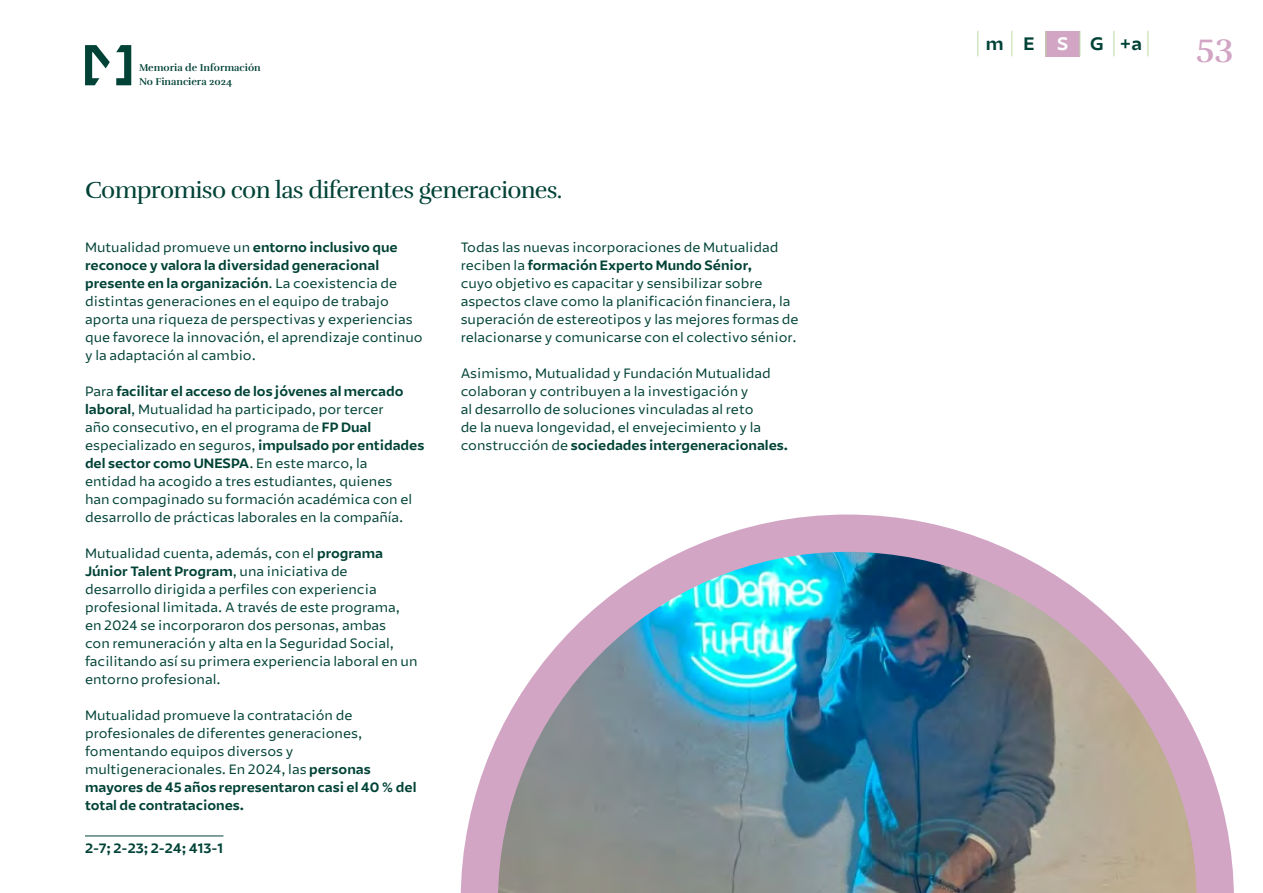
<style>
.page{position:relative;width:1263px;height:893px;background:#fff}
.page>*{position:absolute;margin:0;border:0;box-sizing:border-box;transform-origin:0 0}
.t1{font:700 33.45px "Rufina";color:#d2a5c5}
.t2{font:24px "Rufina";letter-spacing:-.03em;color:#004236}
.t3{font:700 18px "Mutualidad";color:#004236}
.t4{font:13.5px/18px "Mutualidad";color:#004236}
.t5{font:700 13.5px "Mutualidad";color:#004236}
.t6{font:700 10.2px/14.1px "Rufina";color:#004236}
.s1{font-weight:700}
.s2{color:#fff}
</style>
<div class="page">
<svg style="left:116px;top:45px;width:15px;height:40px"></svg>
<svg style="left:85px;top:45px;width:25px;height:40px"></svg>
<div style="left:1046px;top:31px;width:34px;height:25px;background:#d2a5c5"></div>
<svg style="left:977px;top:31px;width:1px;height:25px"></svg>
<svg style="left:1011px;top:31px;width:1px;height:25px"></svg>
<svg style="left:1046px;top:31px;width:1px;height:25px"></svg>
<svg style="left:1080px;top:31px;width:1px;height:25px"></svg>
<svg style="left:1114px;top:31px;width:1px;height:25px"></svg>
<svg style="left:1148px;top:31px;width:1px;height:25px"></svg>
<img style="left:460px;top:514px;width:774px;height:379px">
<hr style="left:85px;top:836px;width:138px;height:1px;background:#004236">
<p class="t6" style="left:139px;top:61px;width:123px">Memoria de Información<br>No Financiera 2024</p>
<p class="t2" style="left:85px;top:175px;width:479px">Compromiso con las diferentes generaciones.</p>
<p class="t4" style="left:85px;top:238px;width:339px">Mutualidad promueve un <span class="s1">entorno inclusivo que reconoce y valora la diversidad generacional presente en la organización</span>. La coexistencia de distintas generaciones en el equipo de trabajo aporta una riqueza de perspectivas y experiencias que favorece la innovación, el aprendizaje continuo y la adaptación al cambio.</p>
<p class="t4" style="left:85px;top:382px;width:341px">Para <span class="s1">facilitar el acceso de los jóvenes al mercado laboral</span>, Mutualidad ha participado, por tercer<br>año consecutivo, en el programa de <span class="s1">FP Dual </span>especializado en seguros, <span class="s1">impulsado por entidades del sector como UNESPA</span>. En este marco, la<br>entidad ha acogido a tres estudiantes, quienes<br>han compaginado su formación académica con el desarrollo de prácticas laborales en la compañía.</p>
<p class="t4" style="left:85px;top:544px;width:334px">Mutualidad cuenta, además, con el <span class="s1">programa Júnior Talent Program</span>, una iniciativa de desarrollo dirigida a perfiles con experiencia profesional limitada. A través de este programa, en 2024 se incorporaron dos personas, ambas<br>con remuneración y alta en la Seguridad Social, facilitando así su primera experiencia laboral en un entorno profesional.</p>
<p class="t4" style="left:85px;top:706px;width:333px">Mutualidad promueve la contratación de profesionales de diferentes generaciones, fomentando equipos diversos y multigeneracionales. En 2024, las <span class="s1">personas mayores de 45 años representaron casi el 40 % del total de contrataciones.</span></p>
<p class="t4" style="left:461px;top:238px;width:339px">Todas las nuevas incorporaciones de Mutualidad reciben la <span class="s1">formación Experto Mundo Sénior,<br></span>cuyo objetivo es capacitar y sensibilizar sobre aspectos clave como la planificación financiera, la superación de estereotipos y las mejores formas de relacionarse y comunicarse con el colectivo sénior.</p>
<p class="t4" style="left:461px;top:364px;width:329px">Asimismo, Mutualidad y Fundación Mutualidad colaboran y contribuyen a la investigación y<br>al desarrollo de soluciones vinculadas al reto<br>de la nueva longevidad, el envejecimiento y la construcción de <span class="s1">sociedades intergeneracionales.</span></p>
<p class="t5" style="left:85px;top:840px;width:140px">2-7; 2-23; 2-24; 413-1</p>
<h3 class="t3" style="left:986px;top:33px;width:50px">m E</h3>
<h3 class="t3" style="left:1057px;top:33px;width:86px"><span class="s2">S</span> G+a</h3>
<h1 class="t1" style="left:1196px;top:24px;width:39px">53</h1>
</div>
